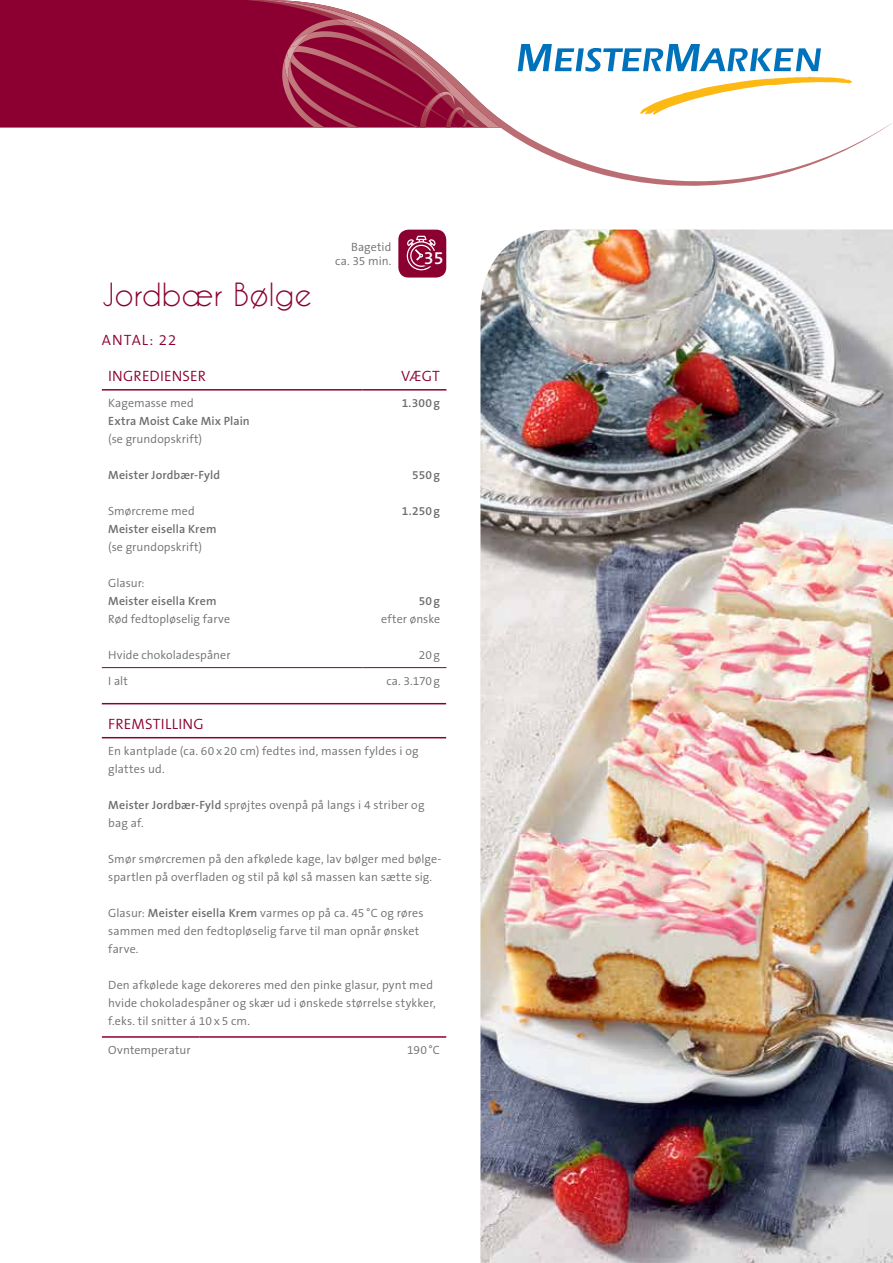
<style>
.page{position:relative;width:893px;height:1263px;background:#fff}
.page>*{position:absolute;margin:0;border:0;box-sizing:border-box;transform-origin:0 0}
.t1{font:30px "Caviar Dreams";letter-spacing:.005em;color:#8b0030}
.t2{font:600 18px "The Sans B6";color:#fff}
.t3{font:300 15px "The Sans B4";letter-spacing:.01em;color:#8b0030}
.t4{font:300 12px/18px "The Sans B4";letter-spacing:.01em;color:#6d6e71}
.t5{font:600 12px "The Sans B6";letter-spacing:.01em;color:#6d6e71}
.s1{font-family:"The Sans B6";font-weight:600}
</style>
<div class="page">
<div style="left:0;top:0;width:180px;height:128px;background:#8b0030"></div>
<svg style="left:500px;top:70px;width:392px;height:116px"></svg>
<svg style="left:180px;top:0;width:320px;height:128px"></svg>
<svg style="left:518px;top:44px;width:334px;height:70px"></svg>
<img style="left:480px;top:230px;width:413px;height:1033px">
<hr style="left:102px;top:1036px;width:98px;height:2px;background:#8b0030">
<hr style="left:200px;top:1036px;width:246px;height:2px;background:#8b0030">
<hr style="left:102px;top:389px;width:260px;height:2px;background:#8b0030">
<hr style="left:362px;top:389px;width:84px;height:2px;background:#8b0030">
<hr style="left:102px;top:667px;width:260px;height:1px;background:#8b0030">
<hr style="left:362px;top:667px;width:84px;height:1px;background:#8b0030">
<hr style="left:102px;top:703px;width:344px;height:1px;background:#8b0030">
<hr style="left:102px;top:737px;width:344px;height:1px;background:#8b0030">
<div style="left:398px;top:230px;width:48px;height:48px;background:#8b0030;border-radius:10px"></div>
<svg style="left:407px;top:236px;width:29px;height:34px"></svg>
<h1 class="t1" style="left:102px;top:277px;width:212px">Jordbær Bølge</h1>
<p class="t3" style="left:102px;top:333px;width:76px">ANTAL: 22</p>
<p class="t4" style="left:335px;top:240px;width:58px;line-height:14.4px;text-align:right">Bagetid ca. 35 min.</p>
<h2 class="t2" style="left:424px;top:249px;width:21px">35</h2>
<p class="t3" style="left:108px;top:368px;width:99px">INGREDIENSER</p>
<p class="t3" style="left:401px;top:368px;width:40px">VÆGT</p>
<p class="t4" style="left:108px;top:394px;width:87px">Kagemasse med</p>
<p class="t5" style="left:108px;top:415px;width:143px">Extra Moist Cake Mix Plain</p>
<p class="t4" style="left:108px;top:430px;width:95px">(se grundopskrift)</p>
<p class="t5" style="left:108px;top:469px;width:114px">Meister Jordbær-Fyld</p>
<p class="t4" style="left:108px;top:502px;width:88px">Smørcreme med</p>
<p class="t5" style="left:108px;top:523px;width:110px">Meister eisella Krem</p>
<p class="t4" style="left:108px;top:538px;width:95px">(se grundopskrift)</p>
<p class="t4" style="left:108px;top:574px;width:38px">Glasur:</p>
<p class="t5" style="left:108px;top:595px;width:110px">Meister eisella Krem</p>
<p class="t4" style="left:108px;top:610px;width:123px">Rød fedtopløselig farve</p>
<p class="t4" style="left:108px;top:646px;width:124px">Hvide chokoladespåner</p>
<p class="t5" style="left:402px;top:397px;width:40px">1.300g</p>
<p class="t5" style="left:412px;top:469px;width:29px">550g</p>
<p class="t5" style="left:402px;top:505px;width:40px">1.250g</p>
<p class="t5" style="left:419px;top:595px;width:23px">50g</p>
<p class="t4" style="left:381px;top:610px;width:61px">efter ønske</p>
<p class="t4" style="left:419px;top:646px;width:23px">20g</p>
<p class="t4" style="left:108px;top:672px;width:21px">I alt</p>
<p class="t4" style="left:386px;top:672px;width:55px">ca. 3.170g</p>
<p class="t3" style="left:108px;top:716px;width:97px">FREMSTILLING</p>
<p class="t4" style="left:108px;top:742px;width:312px">En kantplade (ca. 60 x 20 cm) fedtes ind, massen fyldes i og glattes ud.</p>
<p class="t4" style="left:108px;top:796px;width:318px"><span class="s1">Meister Jordbær-Fyld</span> sprøjtes ovenpå på langs i 4 striber og bag af.</p>
<p class="t4" style="left:108px;top:850px;width:335px">Smør smørcremen på den afkølede kage, lav bølger med bølge&shy;spartlen på overfladen og stil på køl så massen kan sætte sig.</p>
<p class="t4" style="left:108px;top:904px;width:317px">Glasur: <span class="s1">Meister eisella Krem</span> varmes op på ca. 45 °C og røres sammen med den fedtopløselig farve til man opnår ønsket farve.</p>
<p class="t4" style="left:108px;top:976px;width:329px">Den afkølede kage dekoreres med den pinke glasur, pynt med hvide chokoladespåner og skær ud i ønskede størrelse stykker, f.eks. til snitter á 10 x 5 cm.</p>
<p class="t4" style="left:108px;top:1042px;width:84px">Ovntemperatur</p>
<p class="t4" style="left:407px;top:1042px;width:34px">190°C</p>
</div>
